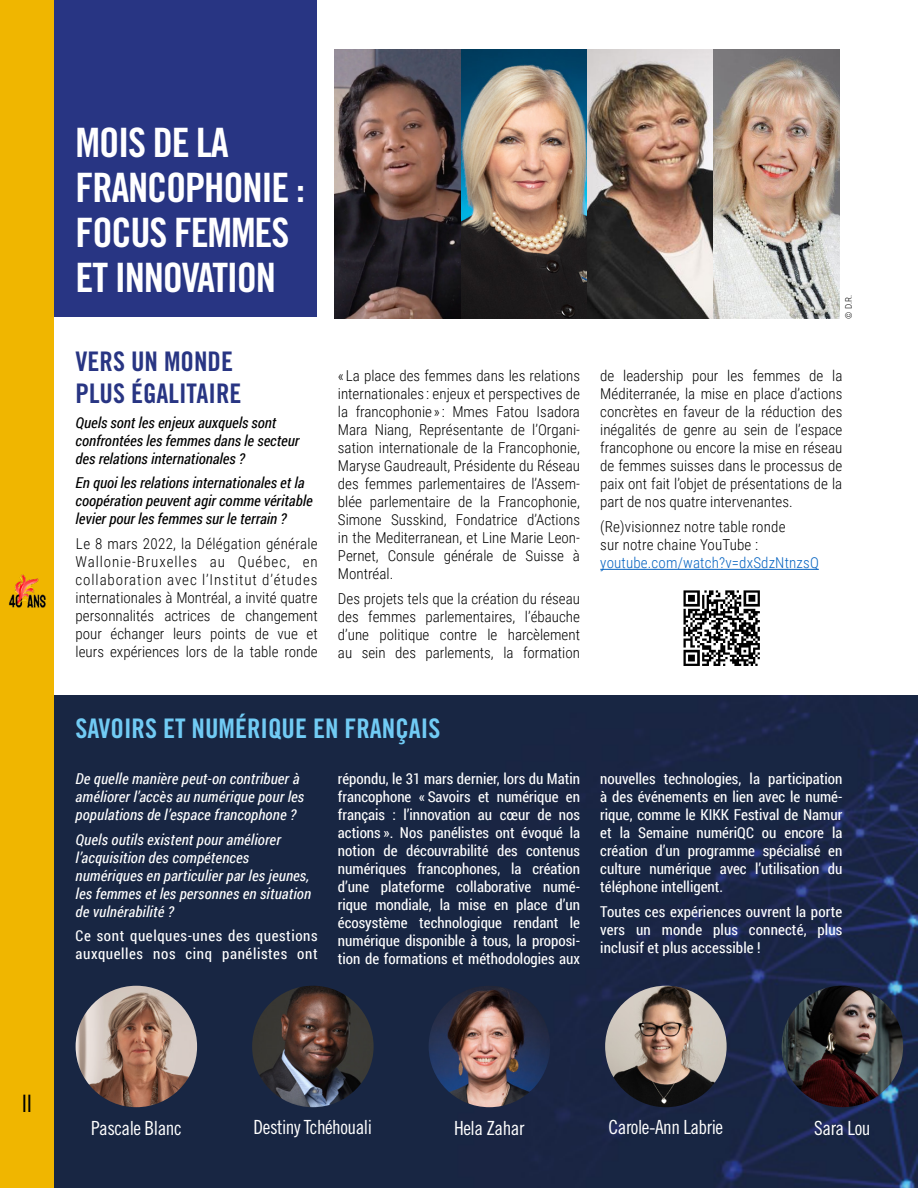
<style>
.page{position:relative;width:918px;height:1188px;background:#fff}
.page>*{position:absolute;margin:0;border:0;box-sizing:border-box;transform-origin:0 0}
._1__Grand_titre{font:40.5px/45px "Trade Gothic Bold Cond Twenty";letter-spacing:-.03em;color:#fff}
.Sous-titre_Grand_tit{font:27px "Trade Gothic Bold Cond Twenty";color:#71cbf4}
.Sous-titre_Grand_tit-2{font:27px/31.5px "Trade Gothic Bold Cond Twenty";color:#283583}
.SOUS_TITRE_bas_de_ca{font:24px "Trade Gothic Cond Eighteen";color:#000}
.SOUS_TITRE_bas_de_ca-2{font:19.5px "Trade Gothic Cond Eighteen";letter-spacing:-.025em;color:#fff}
.Texte_de_base_justif{font:300 15px/18px "Roboto Condensed";color:#000;text-align:justify}
.Texte_de_base_justif-2{font:15px/18px "Roboto Condensed";letter-spacing:.01em;color:#fff;text-align:justify}
.Texte_de_base_justif-3{font:italic 15px/18px "Roboto Condensed";letter-spacing:.01em;color:#fff}
.Texte_de_base_justif-4{font:italic 15px/18px "Roboto Condensed";color:#000}
.Texte_de_base_justif-5{font:15px/18px "Roboto Condensed";letter-spacing:.04em;color:#fff}
.Crédit_photo{font:300 9px "Roboto Condensed";color:#000}
.s1{color:#0563c1}
</style>
<div class="page">
<div style="left:54px;top:696px;width:864px;height:492px;background:#182643"></div>
<div style="left:33px;top:0;width:284px;height:317px;background:#283583"></div>
<div style="left:0;top:0;width:54px;height:1188px;background:#f0b600"></div>
<hr style="left:600px;top:569px;width:219px;height:1px;background:#0563c1">
<img style="left:8px;top:574px;width:38px;height:34px">
<img style="left:76px;top:986px;width:121px;height:121px;border-radius:61px">
<img style="left:252px;top:986px;width:122px;height:121px;border-radius:61px">
<img style="left:429px;top:986px;width:121px;height:121px;border-radius:61px">
<img style="left:605px;top:986px;width:122px;height:121px;border-radius:61px">
<img style="left:782px;top:986px;width:121px;height:121px;border-radius:61px">
<img style="left:335px;top:50px;width:505px;height:269px">
<img style="left:683px;top:590px;width:77px;height:76px">
<p class="_1__Grand_titre" style="left:76px;top:119px;width:231px">MOIS DE LA<br>FRANCOPHONIE :<br>FOCUS FEMMES<br>ET INNOVATION</p>
<p class="Sous-titre_Grand_tit-2" style="left:76px;top:346px;width:167px">VERS UN MONDE<br>PLUS ÉGALITAIRE</p>
<p class="Texte_de_base_justif-4" style="left:76px;top:413px;width:225px">Quels sont les enjeux auxquels sont confrontées les femmes dans le secteur des relations internationales ?</p>
<p class="Texte_de_base_justif-4" style="left:76px;top:474px;width:239px">En quoi les relations internationales et la coopération peuvent agir comme véritable levier pour les femmes sur le terrain ?</p>
<p class="Texte_de_base_justif" style="left:76px;top:534px;width:244px">Le 8 mars 2022, la Délégation générale Wallonie-Bruxelles au Québec, en collaboration avec l’Institut d’études -internationales à Montréal, a invité quatre personnalités actrices de changement pour échanger leurs points de vue et leurs expériences lors de la table ronde</p>
<p class="Crédit_photo" style="left:842px;top:319px;width:25px;rotate:-90deg">© D.R.</p>
<p class="Texte_de_base_justif" style="left:338px;top:367px;width:247px;text-align:left">« La place des femmes dans les -relations -internationales : enjeux et perspectives de la francophonie » : Mmes Fatou Isadora Mara Niang, Représentante de l’Organi&shy;sation internationale de la Francophonie, Maryse Gaudreault, Présidente du -Réseau des femmes parlementaires de l’Assem&shy;blée parlementaire de la Francophonie, -Simone Susskind, Fondatrice -d’Actions in the -Mediterranean, et Line Marie Leon-- Pernet, Consule générale de Suisse à -Montréal.</p>
<p class="Texte_de_base_justif" style="left:338px;top:589px;width:244px">Des projets tels que la création du réseau des femmes parlementaires, l’ébauche d’une politique contre le harcèlement au sein des parlements, la formation</p>
<p class="Texte_de_base_justif" style="left:600px;top:367px;width:244px">de -leadership pour les femmes de la -Méditerranée, la mise en place d’actions concrètes en faveur de la -réduction des inégalités de genre au sein de l’espace francophone ou encore la mise en réseau de femmes suisses dans le processus de paix ont fait l’objet de présentations de la part de nos quatre intervenantes.</p>
<p class="Texte_de_base_justif" style="left:600px;top:517px;width:220px;text-align:left">(Re)visionnez notre table ronde<br>sur notre chaine YouTube : <span class="s1">youtube.com/watch?v=dxSdzNtnzsQ</span></p>
<p class="Sous-titre_Grand_tit" style="left:76px;top:712px;width:366px">SAVOIRS ET NUMÉRIQUE EN FRANÇAIS</p>
<p class="Texte_de_base_justif-3" style="left:76px;top:769px;width:230px">De quelle manière peut-on contribuer à améliorer l’accès au numérique pour les populations de l’espace francophone ?</p>
<p class="Texte_de_base_justif-3" style="left:76px;top:830px;width:237px">Quels outils existent pour améliorer l’acquisition des compétences numériques en particulier par les jeunes, les femmes et les personnes en situation de vulnérabilité ?</p>
<p class="Texte_de_base_justif-5" style="left:76px;top:927px;width:244px">Ce sont quelques-unes des questions auxquelles nos cinq panélistes ont</p>
<p class="Texte_de_base_justif-2" style="left:338px;top:769px;width:244px">répondu, le 31 mars dernier, lors du Matin francophone « Savoirs et numérique en français : l’innovation au cœur de nos actions ». Nos panélistes ont évoqué la notion de découvrabilité des contenus numériques francophones, la création d’une plateforme collaborative numé&shy;rique mondiale, la mise en place d’un écosystème technologique rendant le numérique disponible à tous, la proposi&shy;tion de formations et méthodologies aux</p>
<p class="Texte_de_base_justif-2" style="left:600px;top:769px;width:244px">nouvelles technologies, la participation à des événements en lien avec le numé&shy;rique, comme le KIKK Festival de Namur et la Semaine numériQC ou encore la création d’un programme spécialisé en culture numérique avec l’utilisation du téléphone intelligent.</p>
<p class="Texte_de_base_justif-2" style="left:600px;top:902px;width:244px">Toutes ces expériences ouvrent la porte vers un monde plus connecté, plus inclusif et plus accessible !</p>
<p class="SOUS_TITRE_bas_de_ca" style="left:22px;top:1089px;width:12px">II</p>
<p class="SOUS_TITRE_bas_de_ca-2" style="left:91px;top:1116px;width:92px">Pascale Blanc</p>
<p class="SOUS_TITRE_bas_de_ca-2" style="left:254px;top:1116px;width:120px">Destiny Tchéhouali</p>
<p class="SOUS_TITRE_bas_de_ca-2" style="left:454px;top:1116px;width:72px">Hela Zahar</p>
<p class="SOUS_TITRE_bas_de_ca-2" style="left:609px;top:1116px;width:116px">Carole-Ann Labrie</p>
<p class="SOUS_TITRE_bas_de_ca-2" style="left:814px;top:1116px;width:58px">Sara Lou</p>
</div>
